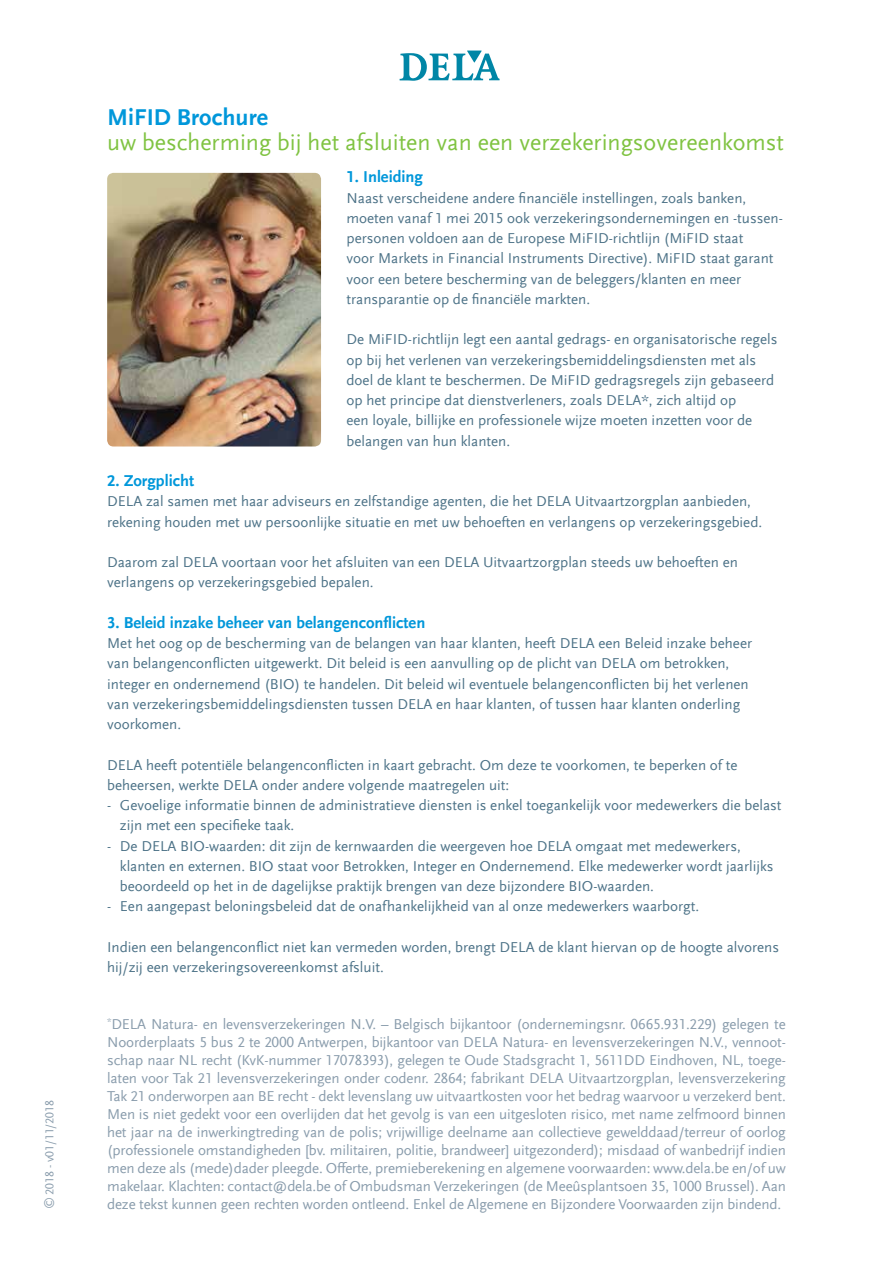
<style>
.page{position:relative;width:893px;height:1263px;background:#fff}
.page>*{position:absolute;margin:0;border:0;box-sizing:border-box;transform-origin:0 0}
.t1{font:24px "Scala Sans Offc";color:#80c342}
.t2{font:700 24px "Scala Sans Offc";color:#0097da}
.t3{font:700 16.5px "Scala Sans Offc";color:#0097da}
.t4{font:15px/20.2px "Scala Sans Offc";color:#4c7287}
.t5{font:15px/18px "Scala Sans Offc";letter-spacing:-.01em;color:#899cac;text-align:justify}
.t6{font:12px "Scala Sans Offc";letter-spacing:-.01em;color:#899cac}
</style>
<div class="page">
<svg style="left:400px;top:51px;width:100px;height:30px"></svg>
<img style="left:107px;top:173px;width:214px;height:273px">
<p class="t6" style="left:43px;top:1209px;width:111px;rotate:-90deg">© 2018 - v01/11/2018</p>
<h1 class="t2" style="left:107px;top:104px;width:162px">MiFID Brochure</h1>
<h1 class="t1" style="left:107px;top:130px;width:678px">uw bescherming bij het afsluiten van een verzekeringsovereenkomst</h1>
<p class="t3" style="left:347px;top:168px;width:78px">1. Inleiding</p>
<p class="t4" style="left:347px;top:188px;width:438px">Naast verscheidene andere financiële instellingen, zoals banken, moeten vanaf 1 mei 2015 ook verzekeringsondernemingen en -tussen&shy;personen voldoen aan de Europese MiFID-richtlijn (MiFID staat<br>voor Markets in Financial Instruments Directive). MiFID staat garant voor een betere bescherming van de beleggers/klanten en meer transparantie op de financiële markten.</p>
<p class="t4" style="left:347px;top:330px;width:432px">De MiFID-richtlijn legt een aantal gedrags- en organisatorische regels op bij het verlenen van verzekeringsbemiddelingsdiensten met als doel de klant te beschermen. De MiFID gedragsregels zijn gebaseerd op het principe dat dienstverleners, zoals DELA*, zich altijd op<br>een loyale, billijke en professionele wijze moeten inzetten voor de belangen van hun klanten.</p>
<p class="t3" style="left:107px;top:471px;width:89px">2. Zorgplicht</p>
<p class="t4" style="left:107px;top:492px;width:656px">DELA zal samen met haar adviseurs en zelfstandige agenten, die het DELA Uitvaartzorgplan aanbieden, rekening houden met uw persoonlijke situatie en met uw behoeften en verlangens op verzekeringsgebied.</p>
<p class="t4" style="left:107px;top:552px;width:632px">Daarom zal DELA voortaan voor het afsluiten van een DELA Uitvaartzorgplan steeds uw behoeften en verlangens op verzekeringsgebied bepalen.</p>
<p class="t3" style="left:107px;top:613px;width:320px">3. Beleid inzake beheer van belangenconflicten</p>
<p class="t4" style="left:107px;top:633px;width:646px">Met het oog op de bescherming van de belangen van haar klanten, heeft DELA een Beleid inzake beheer van belangenconflicten uitgewerkt. Dit beleid is een aanvulling op de plicht van DELA om betrokken, integer en ondernemend (BIO) te handelen. Dit beleid wil eventuele belangenconflicten bij het verlenen van verzekeringsbemiddelingsdiensten tussen DELA en haar klanten, of tussen haar klanten onderling voorkomen.</p>
<p class="t4" style="left:107px;top:755px;width:632px">DELA heeft potentiële belangenconflicten in kaart gebracht. Om deze te voorkomen, te beperken of te beheersen, werkte DELA onder andere volgende maatregelen uit:</p>
<p class="t4" style="left:120px;top:795px;width:663px;text-indent:-13px">- Gevoelige informatie binnen de administratieve diensten is enkel toegankelijk voor medewerkers die belast zijn met een specifieke taak.</p>
<p class="t4" style="left:120px;top:836px;width:655px;text-indent:-13px">- De DELA BIO-waarden: dit zijn de kernwaarden die weergeven hoe DELA omgaat met medewerkers, klanten en externen. BIO staat voor Betrokken, Integer en Ondernemend. Elke medewerker wordt jaarlijks beoordeeld op het in de dagelijkse praktijk brengen van deze bijzondere BIO-waarden.</p>
<p class="t4" style="left:107px;top:897px;width:594px">- Een aangepast beloningsbeleid dat de onafhankelijkheid van al onze medewerkers waarborgt.</p>
<p class="t4" style="left:107px;top:937px;width:673px">Indien een belangenconflict niet kan vermeden worden, brengt DELA de klant hiervan op de hoogte alvorens hij/zij een verzekeringsovereenkomst afsluit.</p>
<p class="t5" style="left:107px;top:1016px;width:680px"><sup>*</sup>DELA Natura- en levensverzekeringen N.V. – Belgisch bijkantoor (ondernemingsnr. 0665.931.229) gelegen te Noorderplaats 5 bus 2 te 2000 Antwerpen, bijkantoor van DELA Natura- en levensverzekeringen N.V., vennoot&shy;schap naar NL recht (KvK-nummer 17078393), gelegen te Oude Stadsgracht 1, 5611DD Eindhoven, NL, toege&shy;laten voor Tak 21 levensverzekeringen onder codenr. 2864; fabrikant DELA Uitvaartzorgplan, levensverzekering Tak 21 onderworpen aan BE recht - dekt levenslang uw uitvaartkosten voor het bedrag waarvoor u verzekerd bent.<br>Men is niet gedekt voor een overlijden dat het gevolg is van een uitgesloten risico, met name zelfmoord binnen het jaar na de inwerkingtreding van de polis; vrijwillige deelname aan collectieve gewelddaad/terreur of oorlog (professionele omstandigheden [bv. militairen, politie, brandweer] uitgezonderd); misdaad of wanbedrijf indien men deze als (mede)dader pleegde. Offerte, premieberekening en algemene voorwaarden: www.dela.be en/of uw makelaar. Klachten: contact@dela.be of Ombudsman Verzekeringen (de Meeûsplantsoen 35, 1000 Brussel). Aan deze tekst kunnen geen rechten worden ontleend. Enkel de Algemene en Bijzondere Voorwaarden zijn bindend.</p>
</div>
